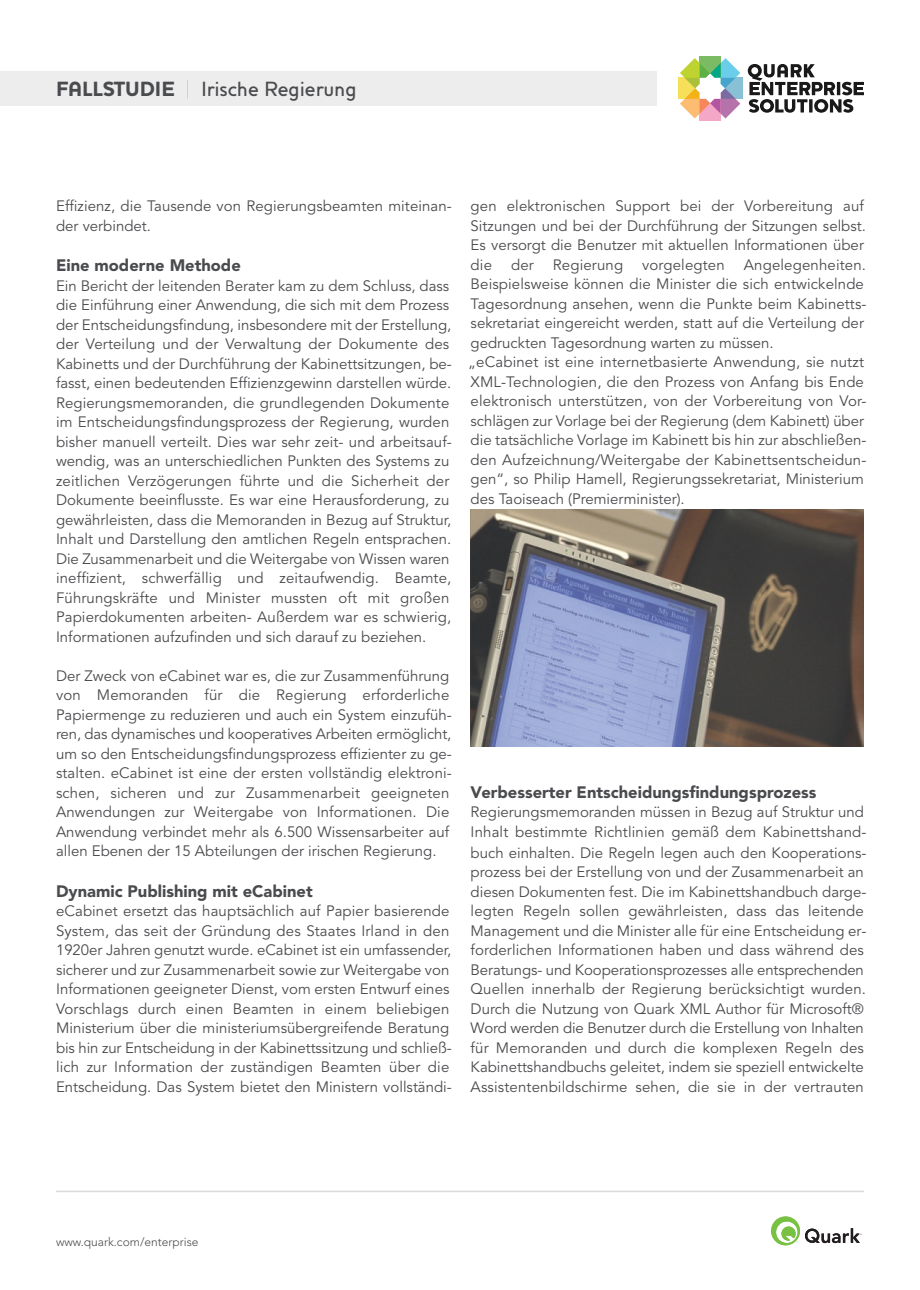
<style>
.page{position:relative;width:920px;height:1290px;background:#fff}
.page>*{position:absolute;margin:0;border:0;box-sizing:border-box;transform-origin:0 0}
.t1{font:500 21px "Houschka";color:#4a4b4e}
.t2{font:900 16.5px "Avenir";color:#4a4b4e}
.t3{font:15px/19.5px "Avenir";color:#4a4b4e}
.t4{font:300 12px "Avenir";color:#4a4b4e}
.s1{font-weight:900}
.s2{font-weight:100}
</style>
<div class="page">
<div style="left:0;top:71px;width:657px;height:34px;background:#ededed"></div>
<div style="left:678px;top:78px;width:32px;height:21px;background:#f6e05a"></div>
<div style="left:710px;top:78px;width:32px;height:21px;background:#88c0d5"></div>
<div style="left:700px;top:56px;width:21px;height:32px;background:#7bbb63"></div>
<div style="left:700px;top:88px;width:21px;height:32px;background:#f5a7c8"></div>
<svg style="left:680px;top:58px;width:60px;height:61px"></svg>
<svg style="left:748px;top:64px;width:116px;height:49px"></svg>
<svg style="left:771px;top:1216px;width:91px;height:29px"></svg>
<hr style="left:56px;top:1191px;width:808px;height:1px;background:#dbdbdc">
<img style="left:470px;top:509px;width:394px;height:237px">
<h1 class="t1" style="left:56px;top:77px;width:302px"><span class="s1">FALLSTUDIE</span> <span class="s2">|</span> Irische Regierung</h1>
<p class="t3" style="left:56px;top:197px;width:397px">Effizienz, die Tausende von Regierungsbeamten miteinan&shy;der verbindet.</p>
<p class="t2" style="left:56px;top:251px;width:186px">Eine moderne Methode</p>
<p class="t3" style="left:56px;top:276px;width:397px">Ein Bericht der leitenden Berater kam zu dem Schluss, dass die Einführung einer Anwendung, die sich mit dem Prozess der Entscheidungsfindung, insbesondere mit der Erstellung, der Verteilung und der Verwaltung der Dokumente des Kabinetts und der Durchführung der Kabinettsitzungen, be&shy;fasst, einen bedeutenden Effizienzgewinn darstellen würde.<br>Regierungsmemoranden, die grundlegenden Dokumente im Entscheidungsfindungsprozess der Regierung, wurden bisher manuell verteilt. Dies war sehr zeit- und arbeitsauf&shy;wendig, was an unterschiedlichen Punkten des Systems zu zeitlichen Verzögerungen führte und die Sicherheit der Dokumente beeinflusste. Es war eine Herausforderung, zu gewährleisten, dass die Memoranden in Bezug auf Struktur, Inhalt und Darstellung den amtlichen Regeln entsprachen.<br>Die Zusammenarbeit und die Weitergabe von Wissen waren ineffizient, schwerfällig und zeitaufwendig. Beamte, Führungskräfte und Minister mussten oft mit großen Papierdokumenten arbeiten- Außerdem war es schwierig, Informationen aufzufinden und sich darauf zu beziehen.</p>
<p class="t3" style="left:56px;top:666px;width:397px">Der Zweck von eCabinet war es, die zur Zusammenführung von Memoranden für die Regierung erforderliche Papiermenge zu reduzieren und auch ein System einzufüh&shy;ren, das dynamisches und kooperatives Arbeiten ermöglicht, um so den Entscheidungsfindungsprozess effizienter zu ge&shy;stalten. eCabinet ist eine der ersten vollständig elektroni&shy;schen, sicheren und zur Zusammenarbeit geeigneten Anwendungen zur Weitergabe von Informationen. Die Anwendung verbindet mehr als 6.500 Wissensarbeiter auf allen Ebenen der 15 Abteilungen der irischen Regierung.</p>
<p class="t2" style="left:56px;top:877px;width:258px">Dynamic Publishing mit eCabinet</p>
<p class="t3" style="left:56px;top:902px;width:397px">eCabinet ersetzt das hauptsächlich auf Papier basierende System, das seit der Gründung des Staates Irland in den 1920er Jahren genutzt wurde. eCabinet ist ein umfassender, sicherer und zur Zusammenarbeit sowie zur Weitergabe von Informationen geeigneter Dienst, vom ersten Entwurf eines Vorschlags durch einen Beamten in einem beliebigen Ministerium über die ministeriumsübergreifende Beratung bis hin zur Entscheidung in der Kabinettssitzung und schließ&shy;lich zur Information der zuständigen Beamten über die Entscheidung. Das System bietet den Ministern vollständi-</p>
<p class="t3" style="left:471px;top:197px;width:397px">gen elektronischen Support bei der Vorbereitung auf Sitzungen und bei der Durchführung der Sitzungen selbst.<br>Es versorgt die Benutzer mit aktuellen Informationen über die</p>
<p class="t3" style="left:468px;top:255px;width:400px;text-indent:275px">Angelegenheiten.<br>Beispielsweise können die Minister die sich entwickelnde Tagesordnung ansehen, wenn die Punkte beim Kabinetts&shy;sekretariat eingereicht werden, statt auf die Verteilung der gedruckten Tagesordnung warten zu müssen.<br>„eCabinet ist eine internetbasierte Anwendung, sie nutzt XML-Technologien, die den Prozess von Anfang bis Ende elektronisch unterstützen, von der Vorbereitung von Vor&shy;schlägen zur Vorlage bei der Regierung (dem Kabinett) über die tatsächliche Vorlage im Kabinett bis hin zur abschließen&shy;den Aufzeichnung/Weitergabe der Kabinettsentscheidun&shy;gen“, so Philip Hamell, Regierungssekretariat, Ministerium des Taoiseach (Premierminister).</p>
<p class="t3" style="left:511px;top:255px;width:24px">der</p>
<p class="t3" style="left:553px;top:255px;width:72px">Regierung</p>
<p class="t3" style="left:642px;top:255px;width:84px">vorgelegten</p>
<p class="t2" style="left:471px;top:778px;width:347px">Verbesserter Entscheidungsfindungsprozess</p>
<p class="t3" style="left:471px;top:803px;width:397px">Regierungsmemoranden müssen in Bezug auf Struktur und<br>Inhalt bestimmte Richtlinien gemäß dem Kabinettshand-</p>
<p class="t3" style="left:471px;top:843px;width:397px">buch einhalten. Die Regeln legen auch den Kooperations&shy;prozess bei der Erstellung von und der Zusammenarbeit an diesen Dokumenten fest. Die im Kabinettshandbuch darge&shy;legten Regeln sollen gewährleisten, dass das leitende Management und die Minister alle für eine Entscheidung er&shy;forderlichen Informationen haben und dass während des Beratungs- und Kooperationsprozesses alle entsprechenden Quellen innerhalb der Regierung berücksichtigt wurden.<br>Durch die Nutzung von Quark XML Author für Microsoft® Word werden die Benutzer durch die Erstellung von Inhalten für Memoranden und durch die komplexen Regeln des Kabinettshandbuchs geleitet, indem sie speziell entwickelte Assistentenbildschirme sehen, die sie in der vertrauten</p>
<p class="t4" style="left:56px;top:1234px;width:144px">www.quark.com/enterprise</p>
</div>
